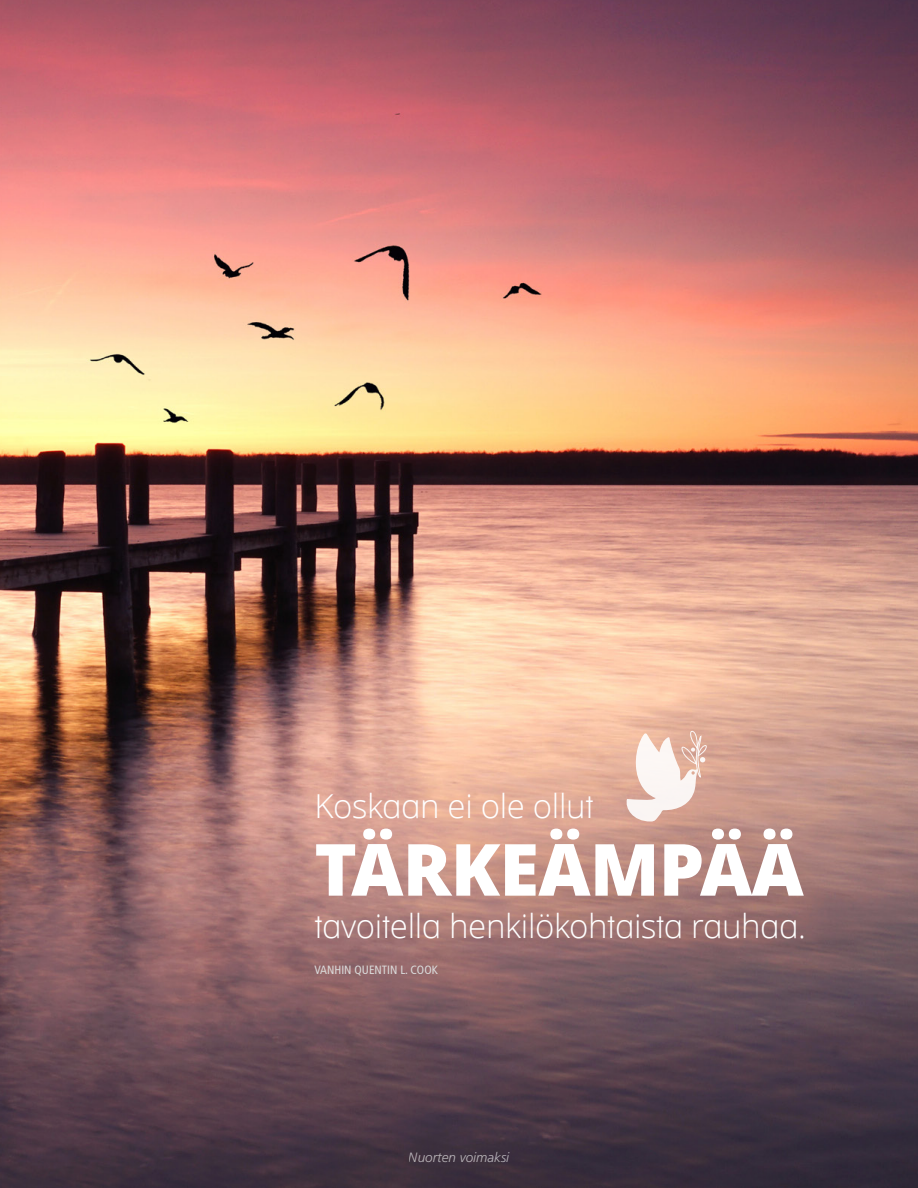
<style>
.page{position:relative;width:918px;height:1188px;background:#fff}
.page>*{position:absolute;margin:0;border:0;box-sizing:border-box;transform-origin:0 0}
.artcl21_p1_figure_im{font:800 72px "Dots Solidlds Lat";letter-spacing:-.01em;color:#fff}
.artcl21_p1_figure_im-2{font:300 33px "Dots Solidlds Lat";letter-spacing:-.01em;color:#fff}
.t1{font:italic 300 13.5px "Frutigerlds Lat";color:#fff}
.artcl21_p1_figure_im-3{font:condensed 12px "Frutigerlds Lat";color:#dadbdb}
</style>
<div class="page">
<img style="left:0;top:0;width:918px;height:1188px">
<svg style="left:625px;top:730px;width:83px;height:92px"></svg>
<p class="artcl21_p1_figure_im-2" style="left:314px;top:782px;width:281px">Koskaan ei ole ollut</p>
<p class="artcl21_p1_figure_im" style="left:314px;top:815px;width:491px">TÄRKEÄMPÄÄ</p>
<p class="artcl21_p1_figure_im-2" style="left:314px;top:902px;width:493px">tavoitella henkilökohtaista rauhaa.</p>
<p class="artcl21_p1_figure_im-3" style="left:314px;top:960px;width:125px">VANHIN QUENTIN L. COOK</p>
<p class="t1" style="left:409px;top:1147px;width:102px">Nuorten voimaksi</p>
</div>
